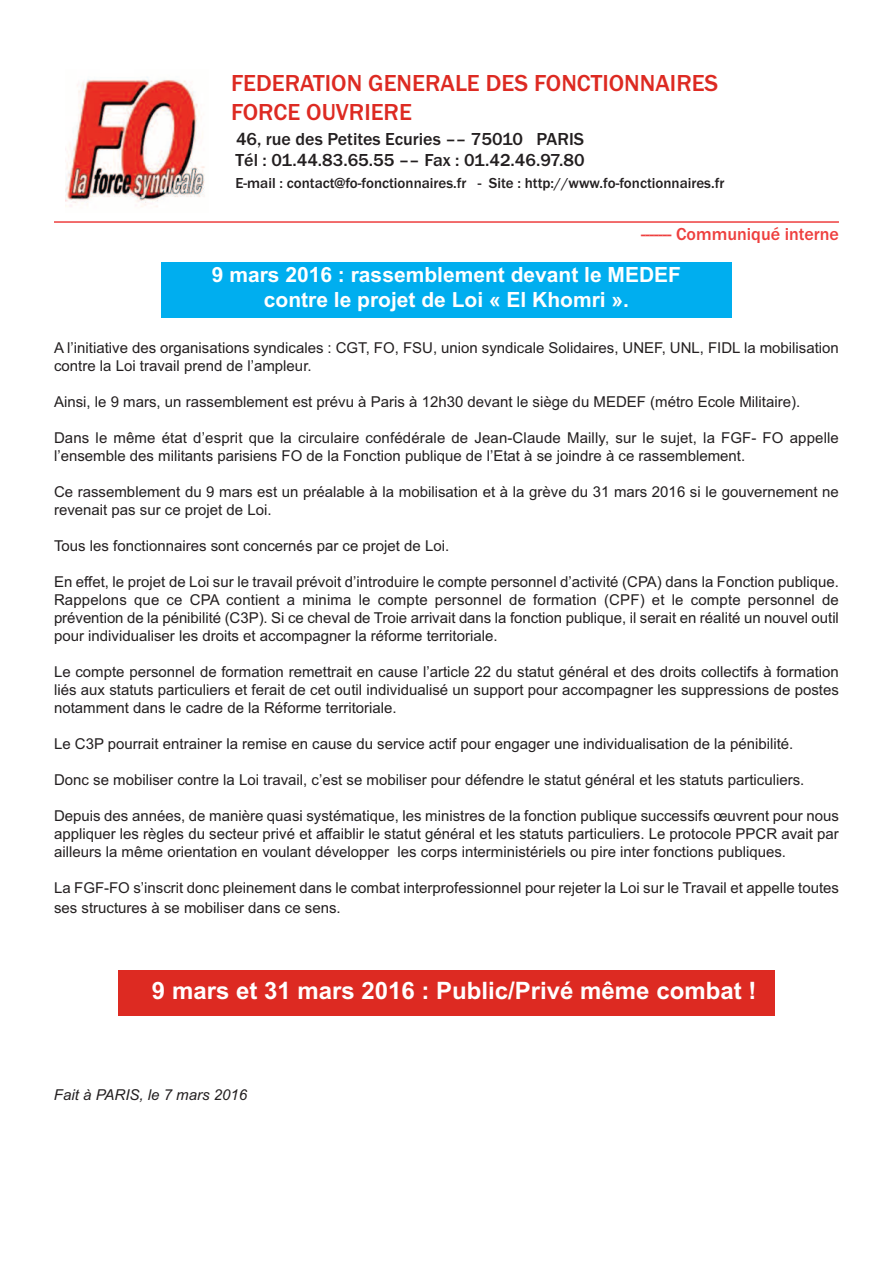
<style>
.page{position:relative;width:893px;height:1263px;background:#fff}
.page>*{position:absolute;margin:0;border:0;box-sizing:border-box;transform-origin:0 0}
.t1{font:500 24px/28.8px "Franklin Gothic";color:#dd2a22}
.t2{font:700 24px "Arial";color:#fff}
.t3{font:700 21px/25.2px "Arial";color:#fff;text-align:center}
.t4{font:500 18px/21.1px "Franklin Gothic";color:#231f20}
.t5{font:500 18px "Franklin Gothic";color:#ee3f3e}
.t6{font:15px/18px "Arial";color:#231f20}
.t7{font:500 15px "Franklin Gothic";color:#231f20}
.t8{font:italic 15px "Arial";color:#231f20}
</style>
<div class="page">
<img style="left:66px;top:77px;width:139px;height:130px">
<hr style="left:54px;top:221px;width:785px;height:2px;background:#ee3f3e">
<div style="left:161px;top:262px;width:571px;height:55px;background:#00aeef"></div>
<div style="left:118px;top:970px;width:657px;height:46px;background:#dd2a22"></div>
<h1 class="t1" style="left:231px;top:68px;width:489px">FEDERATION GENERALE DES FONCTIONNAIRES<br>FORCE OUVRIERE</h1>
<p class="t4" style="left:236px;top:128px;width:351px">46, rue des Petites Ecuries –– 75010 PARIS<br>Tél : 01.44.83.65.55 –– Fax : 01.42.46.97.80</p>
<p class="t7" style="left:236px;top:174px;width:490px">E-mail : contact@fo-fonctionnaires.fr - Site : http://www.fo-fonctionnaires.fr</p>
<p class="t5" style="left:641px;top:223px;width:199px">------- Communiqué interne</p>
<h2 class="t3" style="left:212px;top:262px;width:471px">9 mars 2016 : rassemblement devant le MEDEF contre le projet de Loi « El Khomri ».</h2>
<p class="t6" style="left:54px;top:339px;width:786px">A l’initiative des organisations syndicales : CGT, FO, FSU, union syndicale Solidaires, UNEF, UNL, FIDL la mobilisation contre la Loi travail prend de l’ampleur.</p>
<p class="t6" style="left:54px;top:393px;width:748px">Ainsi, le 9 mars, un rassemblement est prévu à Paris à 12h30 devant le siège du MEDEF (métro Ecole Militaire).</p>
<p class="t6" style="left:54px;top:429px;width:786px">Dans le même état d’esprit que la circulaire confédérale de Jean-Claude Mailly, sur le sujet, la FGF- FO appelle l’ensemble des militants parisiens FO de la Fonction publique de l’Etat à se joindre à ce rassemblement.</p>
<p class="t6" style="left:54px;top:483px;width:786px">Ce rassemblement du 9 mars est un préalable à la mobilisation et à la grève du 31 mars 2016 si le gouvernement ne revenait pas sur ce projet de Loi.</p>
<p class="t6" style="left:54px;top:537px;width:397px">Tous les fonctionnaires sont concernés par ce projet de Loi.</p>
<p class="t6" style="left:54px;top:573px;width:786px;text-align:justify">En effet, le projet de Loi sur le travail prévoit d’introduire le compte personnel d’activité (CPA) dans la Fonction publique.<br>Rappelons que ce CPA contient a minima le compte personnel de formation (CPF) et le compte personnel de prévention de la pénibilité (C3P). Si ce cheval de Troie arrivait dans la fonction publique, il serait en réalité un nouvel outil pour individualiser les droits et accompagner la réforme territoriale.</p>
<p class="t6" style="left:54px;top:663px;width:786px;text-align:justify">Le compte personnel de formation remettrait en cause l’article 22 du statut général et des droits collectifs à formation liés aux statuts particuliers et ferait de cet outil individualisé un support pour accompagner les suppressions de postes notamment dans le cadre de la Réforme territoriale.</p>
<p class="t6" style="left:54px;top:735px;width:741px">Le C3P pourrait entrainer la remise en cause du service actif pour engager une individualisation de la pénibilité.</p>
<p class="t6" style="left:54px;top:771px;width:752px">Donc se mobiliser contre la Loi travail, c’est se mobiliser pour défendre le statut général et les statuts particuliers.</p>
<p class="t6" style="left:54px;top:807px;width:786px;text-align:justify">Depuis des années, de manière quasi systématique, les ministres de la fonction publique successifs œuvrent pour nous appliquer les règles du secteur privé et affaiblir le statut général et les statuts particuliers. Le protocole PPCR avait par ailleurs la même orientation en voulant développer les corps interministériels ou pire inter fonctions publiques.</p>
<p class="t6" style="left:54px;top:878px;width:786px;line-height:20.2px">La FGF-FO s’inscrit donc pleinement dans le combat interprofessionnel pour rejeter la Loi sur le Travail et appelle toutes ses structures à se mobiliser dans ce sens.</p>
<h1 class="t2" style="left:152px;top:977px;width:606px">9 mars et 31 mars 2016 : Public/Privé même combat !</h1>
<p class="t8" style="left:54px;top:1086px;width:195px">Fait à PARIS, le 7 mars 2016</p>
</div>
